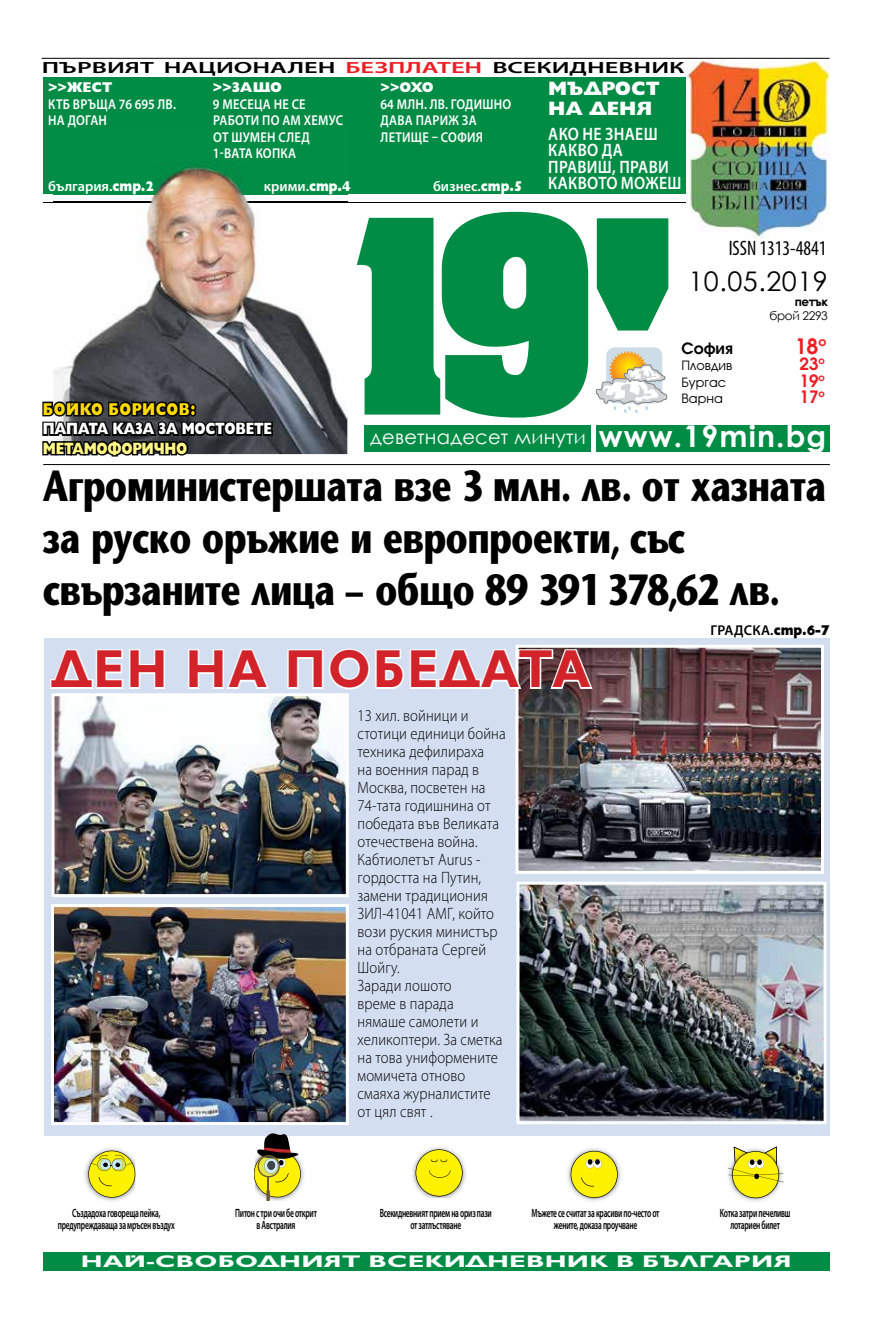
<style>
.page{position:relative;width:893px;height:1340px;background:#fff}
.page>*{position:absolute;margin:0;border:0;box-sizing:border-box;transform-origin:0 0}
.t1{font:700 53.7px "Gilt";letter-spacing:.05em;color:#d2232a;scale:.91 1}
.t2{font:43.5px/51.8px "Stone Sans";letter-spacing:-.01em;color:#000;scale:.79 1}
.t3{font:700 29.85px "Century Gothic";letter-spacing:.04em;color:#fff}
.t4{font:27px "Century Gothic";letter-spacing:.02em;color:#000}
.t5{font:700 22.35px "Avanti CYR";color:#ed1d24}
.t6{font:condensed 21px "Myriad Pro";color:#000;scale:.95 1}
.t7{font:19.5px "Century Gothic";letter-spacing:.01em;color:#fff}
.t8{font:800 19.5px/19.5px "Gilt";color:#fff}
.t9{font:600 18px/16.5px "Myriad Pro";letter-spacing:.02em;color:#fff;scale:.88 1}
.t10{font:700 17.85px "Avanti CYR";color:#ed1d24}
.t11{font:800 17.25px "Gilt";letter-spacing:.04em;color:#ffda00;scale:.82 1}
.t12{font:700 16.95px "Gilt";letter-spacing:.01em;color:#fff;scale:1.55 1}
.t13{font:300 16.5px/18px "Myriad Pro";letter-spacing:.01em;color:#000;scale:.89 1}
.t14{font:800 16.5px "Gilt";letter-spacing:-.02em;color:#fff;scale:.82 1}
.t15{font:800 16.5px "Gilt";letter-spacing:-.02em;color:#fff685;scale:.82 1}
.t16{font:700 16.35px "Avanti CYR";color:#000}
.t17{font:600 16.2px "Myriad Pro";color:#000;scale:1.63 1}
.t18{font:600 14.25px/16.5px "Myriad Pro";letter-spacing:.02em;color:#fff;scale:.88 1}
.t19{font:600 14.25px "Myriad Pro";letter-spacing:.02em;color:#fff}
.t20{font:800 14.25px "Gilt";color:#fff}
.t21{font:600 14.25px "Myriad Pro";letter-spacing:.02em;color:#000}
.t22{font:600 14.25px "Myriad Pro";color:#fff}
.t23{font:13.35px "Avanti CYR";color:#000}
.t24{font:600 12px/12px "Myriad Pro";letter-spacing:-.03em;color:#000;text-align:center;scale:.62 1}
.t25{font:12px "Century Gothic";letter-spacing:-.03em;color:#000}
.t26{font:700 12px "Century Gothic";letter-spacing:-.03em;color:#000}
.s1{color:#ed1d24}
.s2{font-family:"Gilt";font-weight:800}
</style>
<div class="page">
<img style="left:682px;top:60px;width:147px;height:179px">
<svg style="left:597px;top:218px;width:71px;height:112px;background:#1b9858"></svg>
<div style="left:365px;top:425px;width:465px;height:27px;background:#008c44"></div>
<div style="left:591px;top:420px;width:5px;height:35px;background:#fff"></div>
<hr style="left:43px;top:202px;width:643px;height:1px;background:#000">
<svg style="left:357px;top:212px;width:231px;height:205px"></svg>
<hr style="left:43px;top:464px;width:787px;height:1px;background:#000">
<hr style="left:42px;top:58px;width:787px;height:1px;background:#000">
<div style="left:43px;top:78px;width:643px;height:116px;background:#008c44"></div>
<div style="left:606px;top:347px;width:56px;height:56px;background:#ccdde7;border-radius:8px"></div>
<img style="left:610px;top:351px;width:38px;height:14px">
<svg style="left:596px;top:365px;width:72px;height:48px"></svg>
<img style="left:53px;top:164px;width:294px;height:290px">
<img style="left:53px;top:202px;width:294px;height:1px">
<svg style="left:42px;top:398px;width:232px;height:59px;background:#2d2e31"></svg>
<div style="left:43px;top:1252px;width:786px;height:18px;background:#008c44"></div>
<div style="left:44px;top:638px;width:785px;height:498px;background:#d4def1"></div>
<img style="left:301px;top:1162px;width:3px;height:23px">
<svg style="left:255px;top:1133px;width:46px;height:67px"></svg>
<img style="left:84px;top:1148px;width:42px;height:53px">
<svg style="left:88px;top:1150px;width:47px;height:47px;background:#e0db44"></svg>
<img style="left:412px;top:1147px;width:54px;height:50px">
<svg style="left:415px;top:1149px;width:48px;height:47px;background:#ece235"></svg>
<img style="left:727px;top:1167px;width:41px;height:34px">
<svg style="left:728px;top:1146px;width:56px;height:52px"></svg>
<img style="left:567px;top:1148px;width:54px;height:53px">
<svg style="left:571px;top:1150px;width:47px;height:47px;background:#e9e03a"></svg>
<img style="left:55px;top:908px;width:290px;height:213px">
<div style="left:51px;top:904px;width:298px;height:221px;border:3px solid #fff"></div>
<img style="left:519px;top:648px;width:301px;height:221px">
<div style="left:515px;top:644px;width:309px;height:229px;border:3px solid #fff"></div>
<img style="left:520px;top:885px;width:303px;height:235px">
<div style="left:516px;top:881px;width:311px;height:243px;border:3px solid #fff"></div>
<img style="left:56px;top:697px;width:289px;height:196px">
<div style="left:52px;top:693px;width:297px;height:204px;border:3px solid #fff"></div>
<svg style="left:50px;top:649px;width:115px;height:40px"></svg>
<svg style="left:188px;top:649px;width:81px;height:40px"></svg>
<svg style="left:287px;top:647px;width:308px;height:44px"></svg>
<p class="t17" style="left:42px;top:57px;width:396px">ПЪРВИЯТ НАЦИОНАЛЕН <span class="s1">БЕЗПЛАТЕН</span> ВСЕКИДНЕВНИК</p>
<p class="t20" style="left:48px;top:79px;width:66px">&gt;&gt;ЖЕСТ</p>
<p class="t18" style="left:48px;top:95px;width:147px">КТБ ВРЪЩА 76 695 ЛВ.<br>НА ДОГАН</p>
<p class="t22" style="left:48px;top:177px;width:108px">българия.<span class="s2">стр.2</span></p>
<p class="t20" style="left:213px;top:79px;width:71px">&gt;&gt;ЗАЩО</p>
<p class="t18" style="left:213px;top:95px;width:150px">9 МЕСЕЦА НЕ СЕ<br>РАБОТИ ПО АМ ХЕМУС<br>ОТ ШУМЕН СЛЕД<br>1-ВАТА КОПКА</p>
<p class="t19" style="left:264px;top:177px;width:88px">крими.<span class="s2">стр.4</span></p>
<p class="t11" style="left:43px;top:399px;width:188px">БОЙКО БОРИСОВ:</p>
<p class="t14" style="left:43px;top:419px;width:281px">ПАПАТА КАЗА ЗА МОСТОВЕТЕ</p>
<p class="t15" style="left:43px;top:439px;width:178px">МЕТАМОФОРИЧНО</p>
<p class="t20" style="left:380px;top:79px;width:55px">&gt;&gt;ОХО</p>
<p class="t18" style="left:380px;top:95px;width:150px">64 МЛН. ЛВ. ГОДИШНО<br>ДАВА ПАРИЖ ЗА<br>ЛЕТИЩЕ – СОФИЯ</p>
<p class="t19" style="left:433px;top:177px;width:91px">бизнес.<span class="s2">стр.5</span></p>
<p class="t8" style="left:548px;top:79px;width:113px">МЪДРОСТ<br>НА ДЕНЯ</p>
<p class="t9" style="left:548px;top:125px;width:153px">АКО НЕ ЗНАЕШ<br>КАКВО ДА<br>ПРАВИШ, ПРАВИ<br>КАКВОТО МОЖЕШ</p>
<p class="t6" style="left:729px;top:235px;width:104px">ISSN 1313-4841</p>
<h3 class="t4" style="left:688px;top:263px;width:141px">10.05.2019</h3>
<p class="t26" style="left:795px;top:292px;width:35px">петък</p>
<p class="t25" style="left:769px;top:307px;width:60px">брой 2293</p>
<p class="t16" style="left:682px;top:338px;width:53px">София</p>
<h3 class="t5" style="left:795px;top:332px;width:33px">18<sup>о</sup></h3>
<p class="t23" style="left:682px;top:358px;width:52px">Пловдив</p>
<p class="t10" style="left:799px;top:353px;width:27px">23<sup>о</sup></p>
<p class="t23" style="left:682px;top:374px;width:46px">Бургас</p>
<p class="t10" style="left:799px;top:369px;width:27px">19<sup>о</sup></p>
<p class="t23" style="left:682px;top:391px;width:43px">Варна</p>
<p class="t10" style="left:799px;top:386px;width:27px">17<sup>о</sup></p>
<p class="t7" style="left:370px;top:423px;width:217px">деветнадесет минути</p>
<h3 class="t3" style="left:599px;top:413px;width:229px">www.19min.bg</h3>
<h2 class="t2" style="left:43px;top:460px;width:993px">Агроминистершата взе 3 млн. лв. от хазната за руско оръжие и европроекти, със свързаните лица – общо 89 391 378,62 лв.</h2>
<p class="t21" style="left:710px;top:621px;width:121px">ГРАДСКА.<span class="s2">стр.6-7</span></p>
<h1 class="t1" style="left:53px;top:639px;width:592px">ДЕН НА ПОБЕДАТА</h1>
<p class="t13" style="left:358px;top:706px;width:168px">13 хил. войници и стотици единици бойна техника дефилираха<br>на военния парад в<br>Москва, посветен на<br>74-тата годишнина от победата във Великата отечествена война.<br>Кабтиолетът Aurus - гордостта на Путин, замени традициония<br>ЗИЛ-41041 АМГ, който вози руския министър на отбраната Сергей<br>Шойгу.<br>Заради лошото<br>време в парада<br>нямаше самолети и хеликоптери. За сметка на това униформените момичета отново смаяха журналистите от цял свят .</p>
<p class="t24" style="left:58px;top:1206px;width:190px">Създадоха говореща пейка, предупреждаваща за мръсен въздух</p>
<p class="t24" style="left:235px;top:1206px;width:133px">Питон с три очи бе открит в Австралия</p>
<p class="t24" style="left:380px;top:1206px;width:183px">Всекидневният прием на ориз пази от затлъстяване</p>
<p class="t24" style="left:531px;top:1206px;width:208px">Мъжете се считат за красиви по-често от жените, доказа проучване</p>
<p class="t24" style="left:720px;top:1206px;width:116px">Котка затри печеливш лотариен билет</p>
<p class="t12" style="left:81px;top:1251px;width:460px">НАЙ-СВОБОДНИЯТ ВСЕКИДНЕВНИК В БЪЛГАРИЯ</p>
</div>
